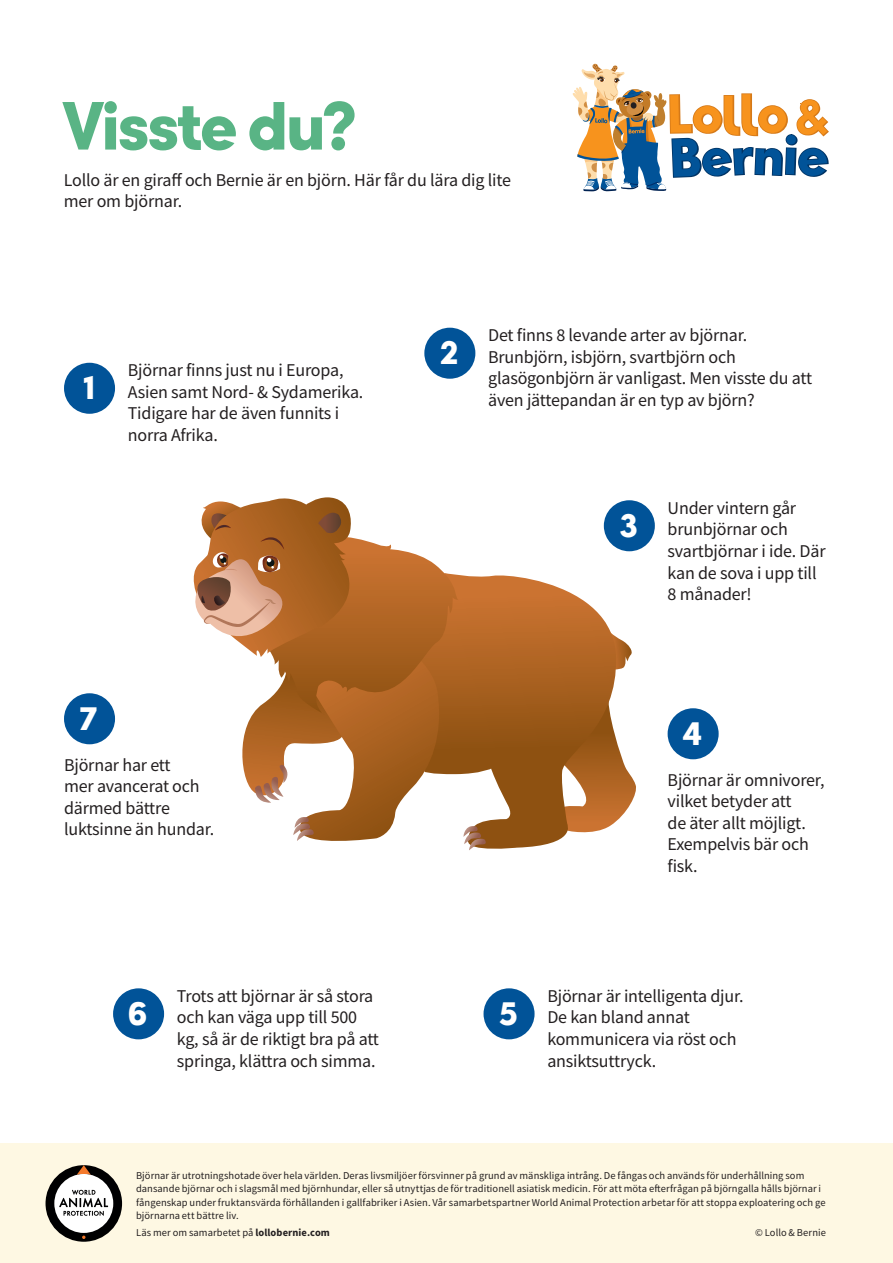
<style>
.page{position:relative;width:893px;height:1263px;background:#fff}
.page>*{position:absolute;margin:0;border:0;box-sizing:border-box;transform-origin:0 0}
.t1{font:900 69px "Thomas Headline";letter-spacing:-.015em;color:#59b485}
.t2{font:900 33px "Thomas Headline";color:#fff}
.t3{font:18px/21.6px "Source Sans Pro";letter-spacing:-.01em;color:#231f20}
.t4{font:10.5px/13.5px "Source Sans Pro";letter-spacing:.005em;color:#231f20}
.s1{font-weight:700}
</style>
<div class="page">
<svg style="left:573px;top:64px;width:256px;height:127px"></svg>
<div style="left:0;top:1143px;width:893px;height:120px;background:#fef8e3"></div>
<svg style="left:618px;top:746px;width:18px;height:74px"></svg>
<svg style="left:618px;top:638px;width:14px;height:32px"></svg>
<svg style="left:486px;top:575px;width:132px;height:274px;background:#b3763f"></svg>
<svg style="left:193px;top:497px;width:293px;height:353px"></svg>
<div style="left:64px;top:363px;width:51px;height:51px;background:#015398;border-radius:50%"></div>
<div style="left:424px;top:328px;width:51px;height:51px;background:#015398;border-radius:50%"></div>
<div style="left:604px;top:500px;width:51px;height:51px;background:#015398;border-radius:50%"></div>
<div style="left:668px;top:708px;width:51px;height:51px;background:#015398;border-radius:50%"></div>
<div style="left:64px;top:693px;width:51px;height:51px;background:#015398;border-radius:50%"></div>
<div style="left:483px;top:988px;width:52px;height:51px;background:#015398;border-radius:50%"></div>
<div style="left:113px;top:988px;width:51px;height:51px;background:#015398;border-radius:50%"></div>
<div style="left:46px;top:1165px;width:76px;height:77px;background:#000001;border-radius:50%"></div>
<svg style="left:77px;top:1165px;width:14px;height:10px"></svg>
<div style="left:54px;top:1174px;width:59px;height:59px;background:#fff;border-radius:50%"></div>
<svg style="left:59px;top:1190px;width:49px;height:26px"></svg>
<h1 class="t1" style="left:64px;top:94px;width:294px">Visste du?</h1>
<p class="t3" style="left:64px;top:169px;width:449px">Lollo är en giraff och Bernie är en björn. Här får du lära dig lite mer om björnar.</p>
<h2 class="t2" style="left:83px;top:373px;width:12px">1</h2>
<p class="t3" style="left:128px;top:359px;width:237px">Björnar finns just nu i Europa,<br>Asien samt Nord- &amp; Sydamerika.<br>Tidigare har de även funnits i norra Afrika.</p>
<h2 class="t2" style="left:80px;top:703px;width:20px">7</h2>
<p class="t3" style="left:64px;top:754px;width:152px">Björnar har ett<br>mer avancerat och därmed bättre luktsinne än hundar.</p>
<h2 class="t2" style="left:440px;top:337px;width:20px">2</h2>
<p class="t3" style="left:488px;top:324px;width:325px">Det finns 8 levande arter av björnar.<br>Brunbjörn, isbjörn, svartbjörn och glasögonbjörn är vanligast. Men visste du att även jättepandan är en typ av björn?</p>
<h2 class="t2" style="left:619px;top:510px;width:20px">3</h2>
<p class="t3" style="left:668px;top:497px;width:160px">Under vintern går brunbjörnar och svartbjörnar i ide. Där kan de sova i upp till<br>8 månader!</p>
<h2 class="t2" style="left:682px;top:718px;width:22px">4</h2>
<p class="t3" style="left:668px;top:769px;width:158px">Björnar är omnivorer, vilket betyder att<br>de äter allt möjligt.<br>Exempelvis bär och fisk.</p>
<p class="t3" style="left:177px;top:985px;width:204px">Trots att björnar är så stora och kan väga upp till 500 kg, så är de riktigt bra på att springa, klättra och simma.</p>
<h2 class="t2" style="left:128px;top:998px;width:21px">6</h2>
<h2 class="t2" style="left:499px;top:998px;width:20px">5</h2>
<p class="t3" style="left:547px;top:985px;width:198px">Björnar är intelligenta djur.<br>De kan bland annat kommunicera via röst och ansiktsuttryck.</p>
<p class="t4" style="left:136px;top:1168px;width:691px">Björnar är utrotningshotade över hela världen. Deras livsmiljöer försvinner på grund av mänskliga intrång. De fångas och används för underhållning som dansande björnar och i slagsmål med björnhundar, eller så utnyttjas de för traditionell asiatisk medicin. För att möta efterfrågan på björngalla hålls björnar i fångenskap under fruktansvärda förhållanden i gallfabriker i Asien. Vår samarbetspartner World Animal Protection arbetar för att stoppa exploatering och ge björnarna ett bättre liv.</p>
<p class="t4" style="left:136px;top:1225px;width:195px">Läs mer om samarbetet på <span class="s1">lollobernie.com</span></p>
<p class="t4" style="left:755px;top:1225px;width:72px">© Lollo &amp; Bernie</p>
</div>
